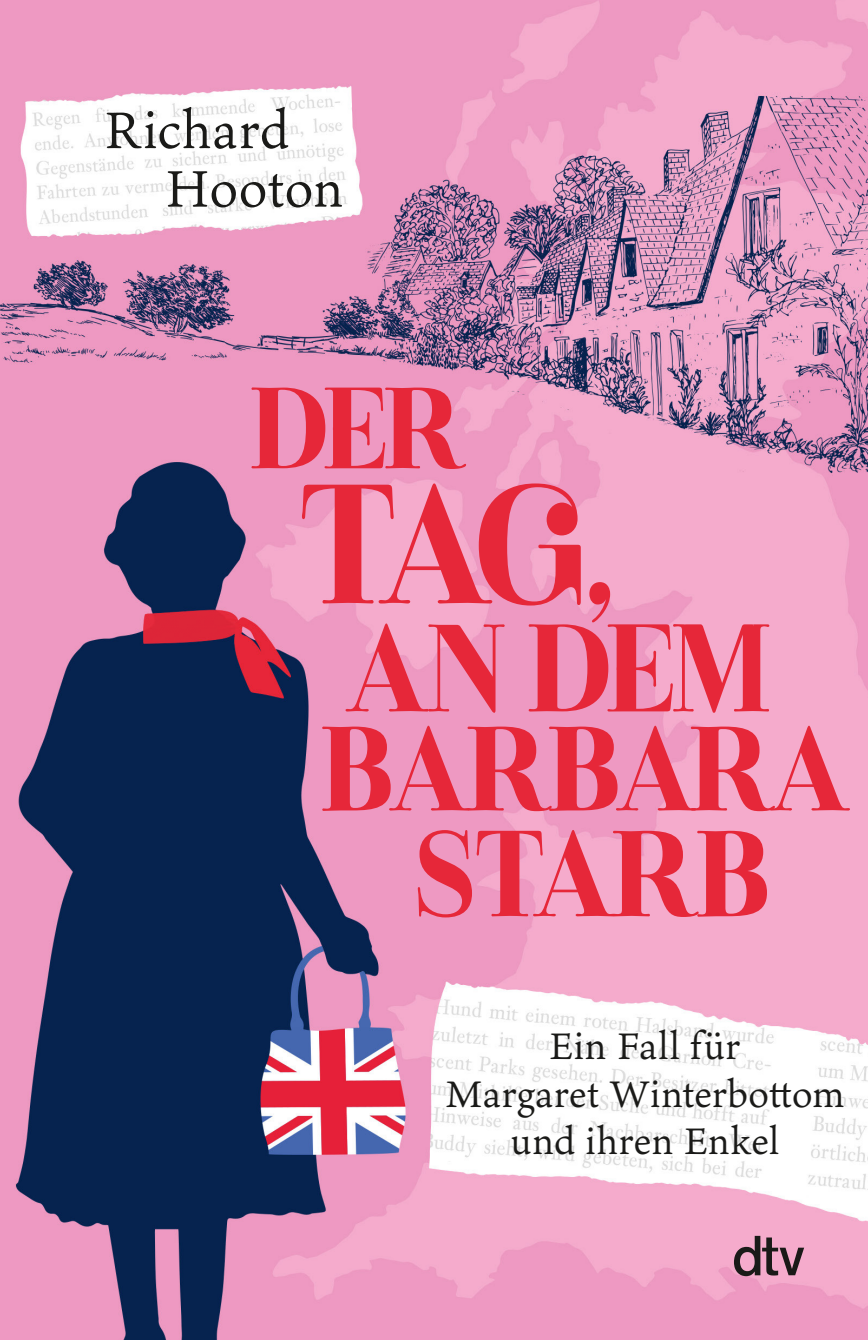
<style>
.page{position:relative;width:868px;height:1340px;background:#fff}
.page>*{position:absolute;margin:0;border:0;box-sizing:border-box;transform-origin:0 0}
.t1{font:168.75px "Cabrito Didone Con Bol";color:#e62739}
.t2{font:123.75px "Cabrito Didone Con Bol";color:#e62739}
.t3{font:121.5px "Cabrito Didone Con Bol";letter-spacing:-.02em;color:#e62739}
.t4{font:119.25px "Cabrito Didone Con Bol";letter-spacing:-.03em;color:#e62739}
.t5{font:114.75px "Cabrito Didone Con Bol";color:#e62739}
.t6{font:56.25px/58.5px "Ten Oldstyle";letter-spacing:.005em;color:#1a1a18}
.t7{font:40.5px/47.2px "Ten Oldstyle";letter-spacing:.01em;color:#1a1a18;text-align:center}
.s1{font-size:114.75px}
</style>
<div class="page">
<img style="left:0;top:0;width:867px;height:1339px">
<svg style="left:733px;top:1235px;width:71px;height:41px"></svg>
<h3 class="t6" style="left:165px;top:100px;width:180px;text-indent:-61px">Richard<br>Hooton</h3>
<h3 class="t5" style="left:248px;top:359px;width:217px">DER</h3>
<h1 class="t1" style="left:299px;top:442px;width:317px">TAG<span class="s1">,</span></h1>
<h2 class="t2" style="left:348px;top:593px;width:426px">AN DEM</h2>
<h3 class="t4" style="left:318px;top:697px;width:530px">BARBARA</h3>
<h3 class="t3" style="left:412px;top:800px;width:361px">STARB</h3>
<p class="t7" style="left:445px;top:1021px;width:401px">Ein Fall für<br>Margaret Winterbottom und ihren Enkel</p>
</div>
